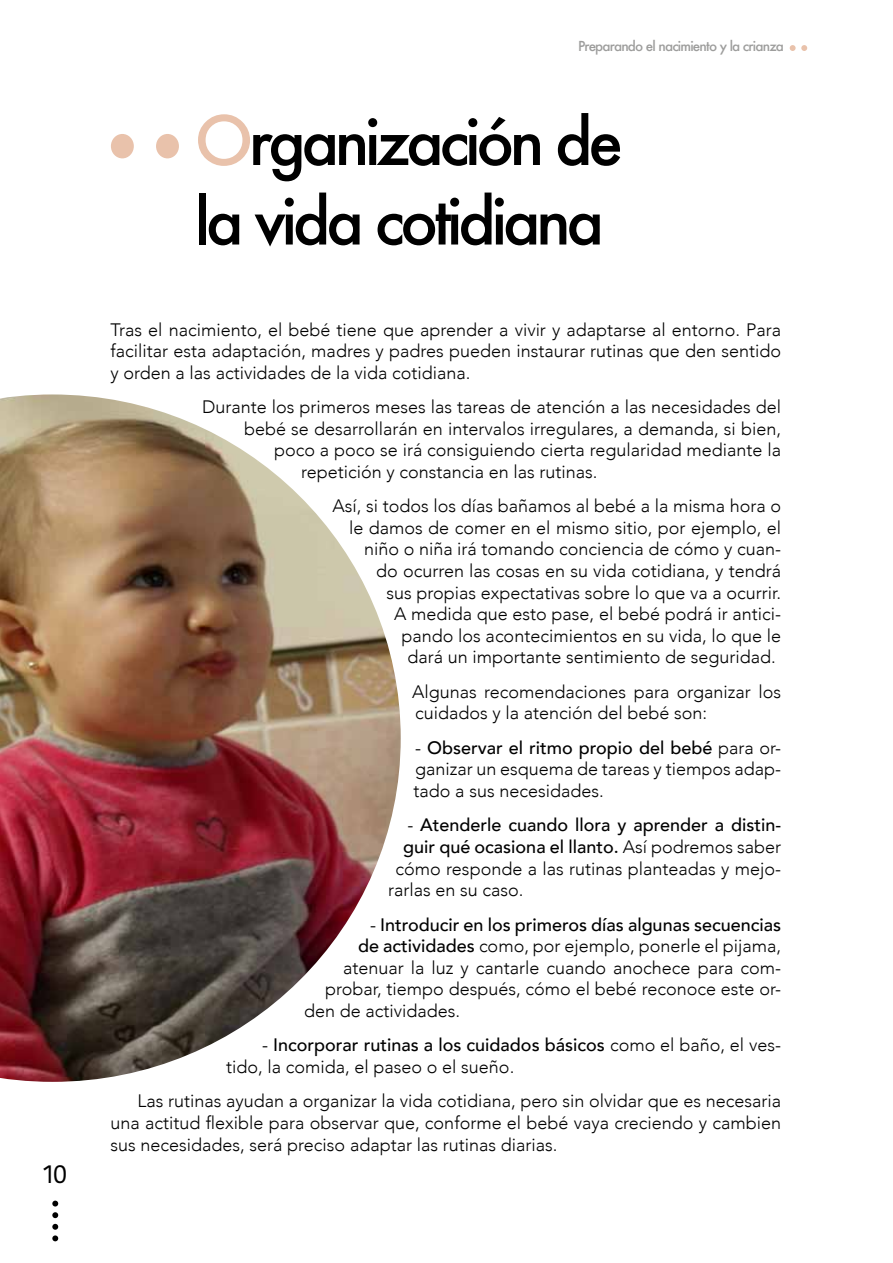
<style>
.page{position:relative;width:893px;height:1263px;background:#fff}
.page>*{position:absolute;margin:0;border:0;box-sizing:border-box;transform-origin:0 0}
.t1{font:500 63px/79.5px "Futura";letter-spacing:-.07em;color:#000}
.t2{font:27px "Kohinoor Devanagari";color:#000}
.t3{font:300 18px/21.6px "Avenir";color:#000;text-align:justify}
.t4{font:500 18px "Avenir";color:#000}
.t5{font:500 13.5px "Futura";letter-spacing:-.06em;color:#9d9d9c}
.s1{font-size:66px;color:#e9c2ab}
.s2{font-weight:400}
.s3{font-weight:500}
.s4{font-weight:300}
</style>
<div class="page">
<svg style="left:52px;top:1200px;width:6px;height:6px"></svg>
<svg style="left:52px;top:1212px;width:6px;height:6px"></svg>
<svg style="left:52px;top:1224px;width:6px;height:17px"></svg>
<svg style="left:790px;top:45px;width:17px;height:6px"></svg>
<img style="left:0;top:394px;width:401px;height:688px">
<div style="left:156px;top:134px;width:23px;height:24px;background:#e9c2ab;border-radius:50%"></div>
<div style="left:111px;top:134px;width:23px;height:24px;background:#e9c2ab;border-radius:50%"></div>
<h2 class="t2" style="left:43px;top:1157px;width:26px">10</h2>
<p class="t5" style="left:578px;top:37px;width:207px">Preparando el nacimiento y la crianza</p>
<h1 class="t1" style="left:195px;top:101px;width:430px"><span class="s1">O</span>rganización de la vida cotidiana</h1>
<p class="t3" style="left:111px;top:319px;width:672px">Tras el nacimiento, el bebé tiene que aprender a vivir y adaptarse al entorno. Para facilitar esta adaptación, madres y padres pueden instaurar rutinas que den sentido y orden a las actividades de la vida cotidiana.</p>
<p class="t3" style="left:202px;top:396px;width:581px">Durante los primeros meses las tareas de atención a las necesidades del</p>
<p class="t3" style="left:244px;top:418px;width:539px">bebé se desarrollarán en intervalos irregulares, a demanda, si bien,</p>
<p class="t3" style="left:274px;top:439px;width:509px">poco a poco se irá consiguiendo cierta regularidad mediante la</p>
<p class="t3" style="left:301px;top:461px;width:298px">repetición y constancia en las rutinas.</p>
<p class="t3" style="left:333px;top:495px;width:450px;text-align:right">Así, si todos los días bañamos al bebé a la misma hora o le damos de comer en el mismo sitio, por ejemplo, el niño o niña irá tomando conciencia de cómo y cuan-<br>do ocurren las cosas en su vida cotidiana, y tendrá<br>sus propias expectativas sobre lo que va a ocurrir.<br>A medida que esto pase, el bebé podrá ir antici-<br>pando los acontecimientos en su vida, lo que le<br>dará un importante sentimiento de seguridad.</p>
<p class="t3" style="left:412px;top:681px;width:371px">Algunas recomendaciones para organizar los cuidados y la atención del bebé son:</p>
<p class="t3" style="left:414px;top:737px;width:369px"><span class="s2">-</span> <span class="s3">Observar el ritmo propio del bebé</span> para or&shy;ganizar un esquema de tareas y tiempos adap&shy;tado a sus necesidades.</p>
<p class="t4" style="left:408px;top:809px;width:375px"><span class="s4">-</span> Atenderle cuando llora y aprender a distin-</p>
<p class="t4" style="left:403px;top:831px;width:380px">guir qué ocasiona el llanto. <span class="s4">Así podremos saber</span></p>
<p class="t3" style="left:396px;top:858px;width:387px">cómo responde a las rutinas planteadas y mejo-</p>
<p class="t3" style="left:388px;top:879px;width:137px">rarlas en su caso.</p>
<p class="t4" style="left:370px;top:909px;width:413px"><span class="s2">-</span> Introducir en los primeros días algunas secuencias</p>
<p class="t3" style="left:358px;top:935px;width:424px"><span class="s3">de actividades</span> como, por ejemplo, ponerle el pijama,</p>
<p class="t3" style="left:343px;top:957px;width:439px">atenuar la luz y cantarle cuando anochece para com-</p>
<p class="t3" style="left:325px;top:978px;width:457px">probar, tiempo después, cómo el bebé reconoce este or-</p>
<p class="t3" style="left:304px;top:1000px;width:158px">den de actividades.</p>
<p class="t3" style="left:226px;top:1034px;width:557px;text-indent:36px"><span class="s2">-</span> <span class="s3">Incorporar rutinas a los cuidados básicos</span> como el baño, el ves&shy;tido, la comida, el paseo o el sueño.</p>
<p class="t3" style="left:111px;top:1090px;width:672px;text-indent:27px">Las rutinas ayudan a organizar la vida cotidiana, pero sin olvidar que es necesaria una actitud flexible para observar que, conforme el bebé vaya creciendo y cambien sus necesidades, será preciso adaptar las rutinas diarias.</p>
</div>
